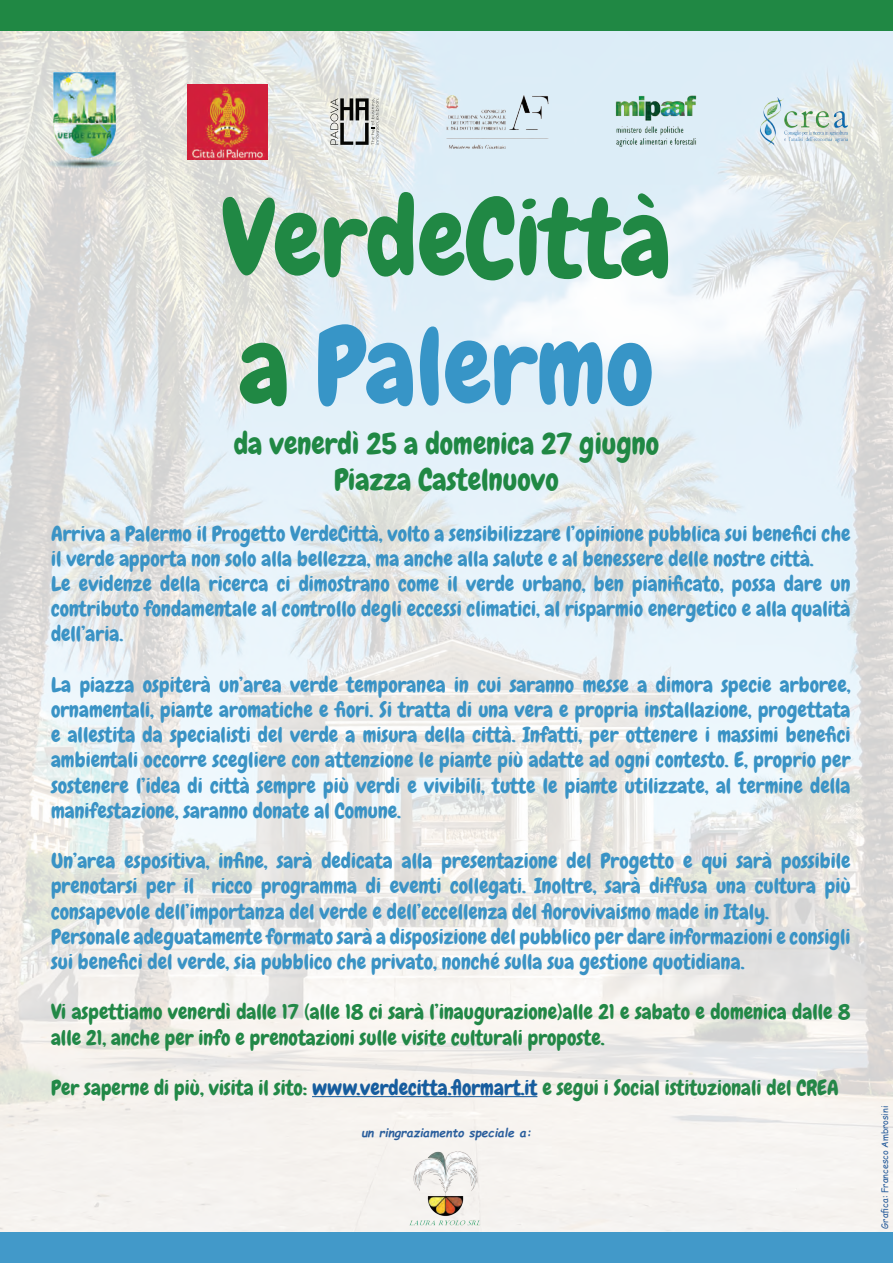
<style>
.page{position:relative;width:893px;height:1263px;background:#fff}
.page>*{position:absolute;margin:0;border:0;box-sizing:border-box;transform-origin:0 0}
.t1{font:106.5px/127.8px "Chewy";color:#208844}
.t2{font:30px/36px "Chewy";color:#208844;text-align:center}
.t3{font:21px/25.2px "Chewy";color:#3a93c5}
.t4{font:21px/25.2px "Chewy";color:#228847}
.t5{font:21px "Chewy";color:#258748}
.t6{font:italic 700 12px "Comic Sans MS";color:#2a5e9c}
.t7{font:9px "Comic Sans MS";color:#2a5e9c}
.s1{color:#3795c7}
.s2{color:#228847}
.s3{color:#175d9e}
</style>
<div class="page">
<img style="left:0;top:30px;width:893px;height:1203px">
<img style="left:42px;top:73px;width:85px;height:96px">
<div style="left:0;top:1233px;width:893px;height:30px;background:#4299c9"></div>
<img style="left:187px;top:84px;width:81px;height:75px">
<svg style="left:330px;top:98px;width:49px;height:47px;background:#a1a39f"></svg>
<img style="left:612px;top:93px;width:87px;height:58px">
<img style="left:761px;top:98px;width:86px;height:47px">
<img style="left:446px;top:95px;width:103px;height:53px">
<hr style="left:312px;top:1096px;width:225px;height:1px;background:#175d9e">
<div style="left:0;top:0;width:893px;height:30px;background:#208844"></div>
<img style="left:403px;top:1144px;width:81px;height:89px">
<h1 class="t1" style="left:222px;top:175px;width:451px">VerdeCittà a <span class="s1">Palermo</span></h1>
<h2 class="t2" style="left:234px;top:426px;width:427px">da venerdì 25 a domenica 27 giugno<br>Piazza Castelnuovo</h2>
<p class="t3" style="left:51px;top:521px;width:801px">Arriva a Palermo il Progetto VerdeCittà, volto a sensibilizzare l’opinione pubblica sui benefici che il verde apporta non solo alla bellezza, ma anche alla salute e al benessere delle nostre città.<br>Le evidenze della ricerca ci dimostrano come il verde urbano, ben pianificato, possa dare un contributo fondamentale al controllo degli eccessi climatici, al risparmio energetico e alla qualità dell’aria.</p>
<p class="t3" style="left:51px;top:672px;width:801px;text-align:justify">La piazza ospiterà un’area verde temporanea in cui saranno messe a dimora specie arboree, ornamentali, piante aromatiche e fiori. Si tratta di una vera e propria installazione, progettata e allestita da specialisti del verde a misura della città. Infatti, per ottenere i massimi benefici ambientali occorre scegliere con attenzione le piante più adatte ad ogni contesto. E, proprio per sostenere l’idea di città sempre più verdi e vivibili, tutte le piante utilizzate, al termine della manifestazione, saranno donate al Comune.</p>
<p class="t3" style="left:51px;top:848px;width:801px">Un’area espositiva, infine, sarà dedicata alla presentazione del Progetto e qui sarà possibile prenotarsi per il ricco programma di eventi collegati. Inoltre, sarà diffusa una cultura più consapevole dell’importanza del verde e dell’eccellenza del florovivaismo made in Italy.<br>Personale adeguatamente formato sarà a disposizione del pubblico per dare informazioni e consigli sui benefici del verde, sia pubblico che privato, nonché sulla sua gestione quotidiana.</p>
<p class="t4" style="left:51px;top:1000px;width:801px">Vi aspettiamo venerdì dalle 17 (alle 18 ci sarà l’inaugurazione)alle 21 e sabato e domenica dalle 8 alle 21, anche per info e prenotazioni sulle visite culturali proposte.</p>
<p class="t5" style="left:51px;top:1074px;width:789px"><span class="s2">Per saperne di più, visita il sito:</span> <span class="s3">www.verdecitta.flormart.it</span> e segui i Social istituzionali del CREA</p>
<p class="t6" style="left:361px;top:1123px;width:172px">un ringraziamento speciale a:</p>
<p class="t7" style="left:878px;top:1229px;width:124px;rotate:-90deg">Grafica: Francesco Ambrosini</p>
</div>
